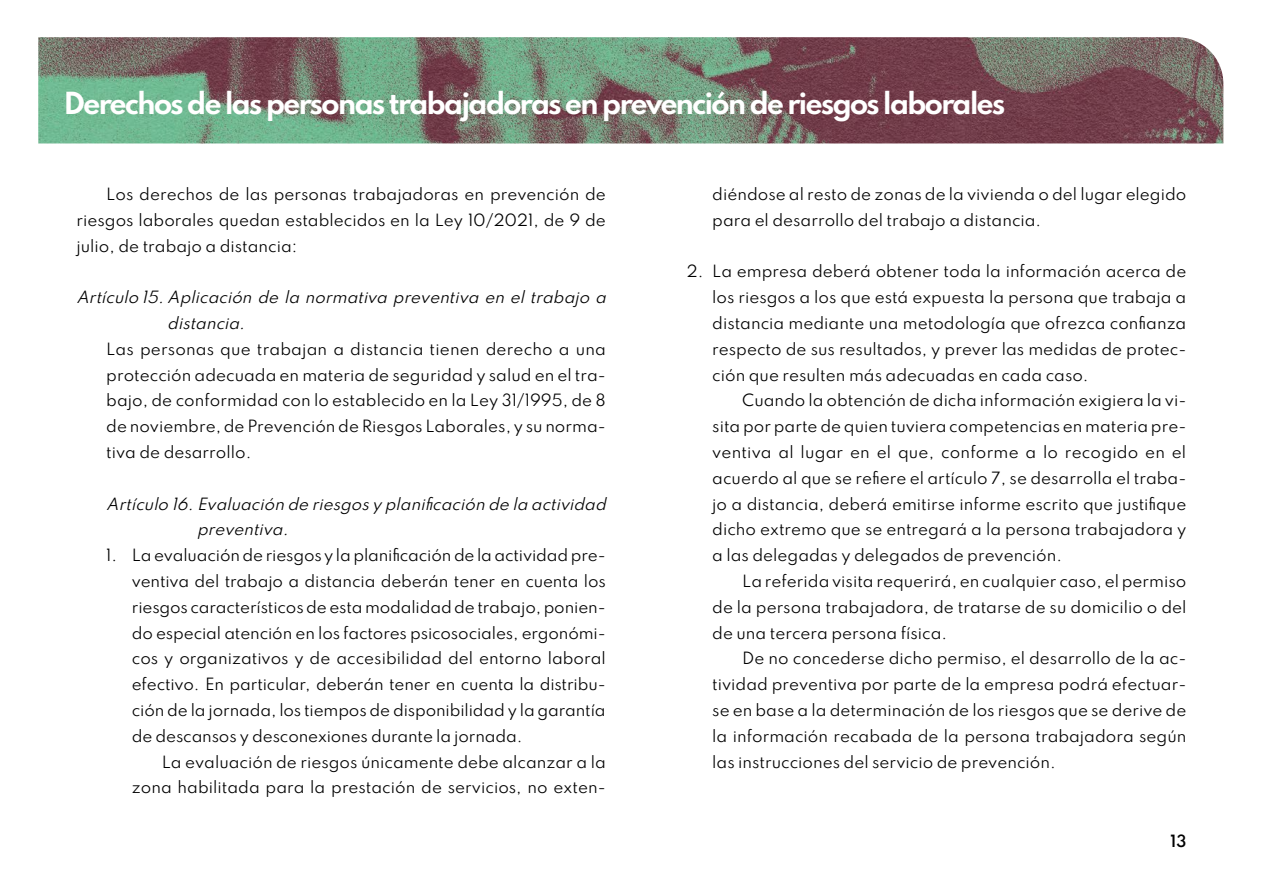
<style>
.page{position:relative;width:1263px;height:893px;background:#fff}
.page>*{position:absolute;margin:0;border:0;box-sizing:border-box;transform-origin:0 0}
.t1{font:700 27px "Spartan";letter-spacing:-.08em;color:#fff}
.t2{font:15px/25.8px "Spartan";color:#000;text-align:justify}
.t3{font:italic 15px/25.8px "Spartan";color:#000}
.t4{font:600 15px "Spartan";color:#000}
</style>
<div class="page">
<img style="left:38px;top:37px;width:1185px;height:106px">
<h1 class="t1" style="left:64px;top:83px;width:943px">Derechos de las personas trabajadoras en prevención de riesgos laborales</h1>
<p class="t2" style="left:77px;top:181px;width:531px;text-indent:30px">Los derechos de las personas trabajadoras en prevención de riesgos laborales quedan establecidos en la Ley 10/2021, de 9 de julio, de trabajo a distancia:</p>
<p class="t3" style="left:167px;top:284px;width:445px;text-indent:-91px">Artículo 15.Aplicación de la normativa preventiva en el trabajo a distancia.</p>
<p class="t2" style="left:106px;top:335px;width:501px">Las personas que trabajan a distancia tienen derecho a una protección adecuada en materia de seguridad y salud en el tra&shy;bajo, de conformidad con lo establecido en la Ley 31/1995, de 8 de noviembre, de Prevención de Riesgos Laborales, y su norma&shy;tiva de desarrollo.</p>
<p class="t3" style="left:197px;top:490px;width:415px;text-indent:-91px">Artículo 16.Evaluación de riesgosy planificación de la actividad preventiva.</p>
<p class="t2" style="left:132px;top:542px;width:475px;text-indent:-26px">1. La evaluación de riesgos y la planificación de la actividad pre&shy;ventiva del trabajo a distancia deberán tener en cuenta los riesgos característicos de esta modalidad de trabajo, ponien&shy;do especial atención en los factores psicosociales, ergonómi&shy;cos y organizativos y de accesibilidad del entorno laboral efectivo. En particular, deberán tener en cuenta la distribu&shy;ción de la jornada, los tiempos de disponibilidad y la garantía de descansos y desconexiones durante la jornada.</p>
<p class="t2" style="left:132px;top:748px;width:476px;text-align:right">La evaluación de riesgos únicamente debe alcanzar a la zona habilitada para la prestación de servicios, no exten-</p>
<p class="t2" style="left:712px;top:181px;width:476px">diéndose al resto de zonas de la vivienda o del lugar elegido para el desarrollo del trabajo a distancia.</p>
<p class="t2" style="left:712px;top:258px;width:476px;text-indent:-26px">2. La empresa deberá obtener toda la información acerca de los riesgos a los que está expuesta la persona que trabaja a distancia mediante una metodología que ofrezca confianza respecto de sus resultados, y prever las medidas de protec&shy;ción que resulten más adecuadas en cada caso.</p>
<p class="t2" style="left:712px;top:387px;width:476px;text-indent:30px">Cuando la obtención de dicha información exigiera la vi&shy;sita por parte de quien tuviera competencias en materia pre&shy;ventiva al lugar en el que, conforme a lo recogido en el acuerdo al que se refiere el artículo 7, se desarrolla el traba&shy;jo a distancia, deberá emitirse informe escrito que justifique dicho extremo que se entregará a la persona trabajadora y a las delegadas y delegados de prevención.</p>
<p class="t2" style="left:712px;top:568px;width:476px;text-indent:30px">La referida visita requerirá, en cualquier caso, el permiso de la persona trabajadora, de tratarse de su domicilio o del de una tercera persona física.</p>
<p class="t2" style="left:712px;top:645px;width:476px;text-indent:30px">De no concederse dicho permiso, el desarrollo de la ac&shy;tividad preventiva por parte de la empresa podrá efectuar&shy;se en base a la determinación de los riesgos que se derive de la información recabada de la persona trabajadora según las instrucciones del servicio de prevención.</p>
<p class="t4" style="left:1170px;top:830px;width:17px">13</p>
</div>
